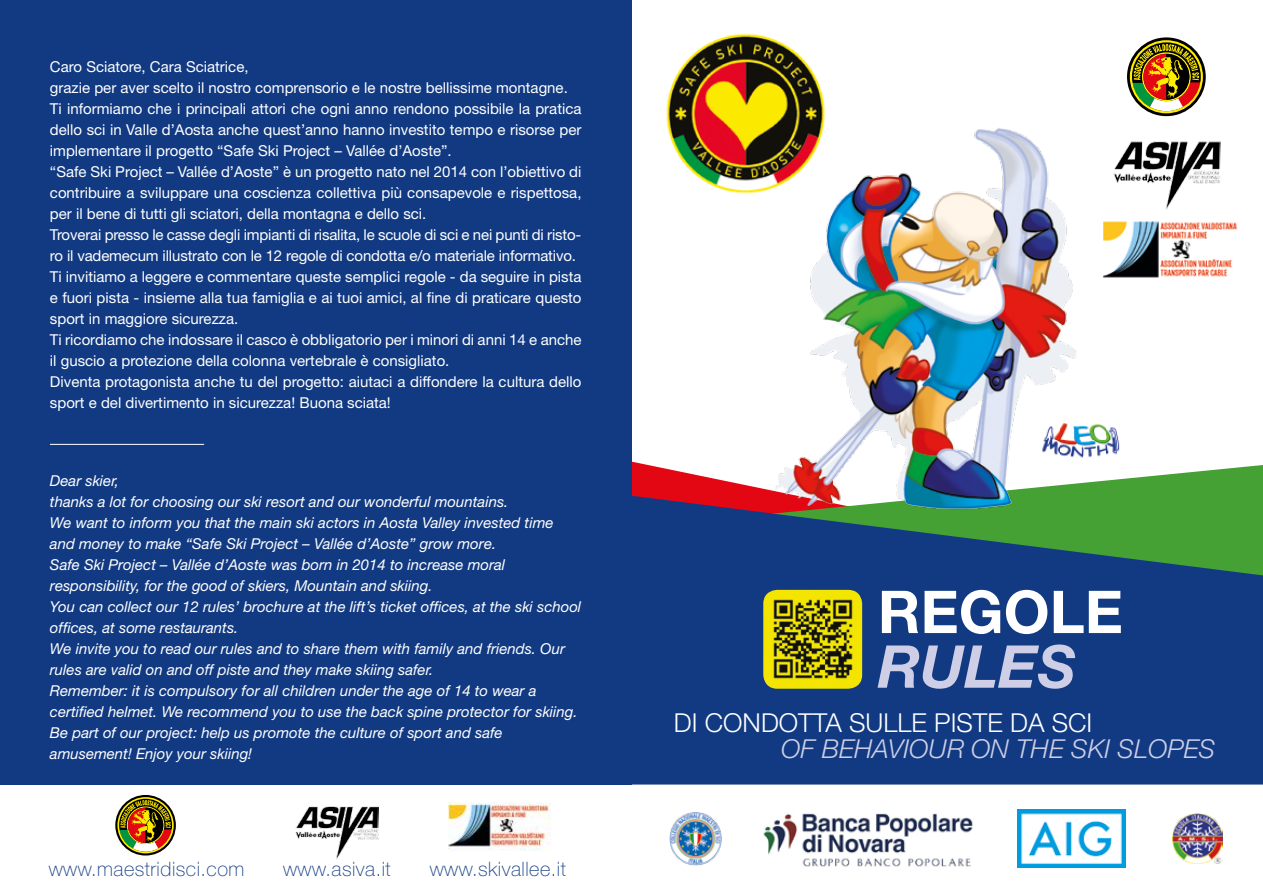
<style>
.page{position:relative;width:1263px;height:893px;background:#fff}
.page>*{position:absolute;margin:0;border:0;box-sizing:border-box;transform-origin:0 0}
.t1{font:300 26.1px "Helvetica Neue LT Std";color:#fff}
.t2{font:italic 300 26.1px "Helvetica Neue LT Std";color:#cecfe7}
.t3{font:100 19.95px "Helvetica Neue LT Std";letter-spacing:.025em;color:#113a83}
.t4{font:15px/21px "Helvetica Neue LT Std";color:#fff}
.t5{font:italic 15px/21px "Helvetica Neue LT Std";color:#fff}
</style>
<div class="page">
<svg style="left:631px;top:465px;width:632px;height:31px"></svg>
<svg style="left:631px;top:496px;width:632px;height:288px;background:#194678"></svg>
<img style="left:1088px;top:424px;width:32px;height:34px">
<div style="left:0;top:0;width:631px;height:784px;background:#113a83"></div>
<hr style="left:50px;top:444px;width:154px;height:1px;background:#fff">
<img style="left:764px;top:128px;width:324px;height:385px">
<img style="left:659px;top:27px;width:173px;height:172px;border-radius:86px">
<svg style="left:1127px;top:37px;width:79px;height:79px"></svg>
<svg style="left:1130px;top:40px;width:73px;height:73px"></svg>
<img style="left:1113px;top:142px;width:107px;height:67px">
<img style="left:1103px;top:221px;width:135px;height:57px">
<img style="left:1172px;top:813px;width:51px;height:51px">
<img style="left:669px;top:812px;width:53px;height:54px">
<svg style="left:877px;top:644px;width:198px;height:45px;background:#687eb1"></svg>
<svg style="left:882px;top:590px;width:239px;height:44px"></svg>
<img style="left:763px;top:590px;width:99px;height:99px">
<img style="left:763px;top:813px;width:210px;height:54px">
<img style="left:1017px;top:809px;width:108px;height:59px">
<svg style="left:115px;top:795px;width:61px;height:60px"></svg>
<svg style="left:117px;top:797px;width:57px;height:56px"></svg>
<img style="left:296px;top:807px;width:82px;height:52px">
<img style="left:449px;top:803px;width:102px;height:47px">
<p class="t4" style="left:50px;top:56px;width:533px">Caro Sciatore, Cara Sciatrice,<br>grazie per aver scelto il nostro comprensorio e le nostre bellissime montagne.<br>Ti informiamo che i principali attori che ogni anno rendono possibile la pratica dello sci in Valle d’Aosta anche quest’anno hanno investito tempo e risorse per implementare il progetto “Safe Ski Project – Vallée d’Aoste”.<br>“Safe Ski Project – Vallée d’Aoste” è un progetto nato nel 2014 con l’obiettivo di contribuire a sviluppare una coscienza collettiva più consapevole e rispettosa, per il bene di tutti gli sciatori, della montagna e dello sci.<br>Troverai presso le casse degli impianti di risalita, le scuole di sci e nei punti di risto&shy;ro il vademecum illustrato con le 12 regole di condotta e/o materiale informativo.<br>Ti invitiamo a leggere e commentare queste semplici regole - da seguire in pista e fuori pista - insieme alla tua famiglia e ai tuoi amici, al fine di praticare questo sport in maggiore sicurezza.<br>Ti ricordiamo che indossare il casco è obbligatorio per i minori di anni 14 e anche il guscio a protezione della colonna vertebrale è consigliato.<br>Diventa protagonista anche tu del progetto: aiutaci a diffondere la cultura dello sport e del divertimento in sicurezza! Buona sciata!</p>
<p class="t5" style="left:50px;top:470px;width:533px">Dear skier,<br>thanks a lot for choosing our ski resort and our wonderful mountains.<br>We want to inform you that the main ski actors in Aosta Valley invested time and money to make “Safe Ski Project – Vallée d’Aoste” grow more.<br>Safe Ski Project – Vallée d’Aoste was born in 2014 to increase moral responsibility, for the good of skiers, Mountain and skiing.<br>You can collect our 12 rules’ brochure at the lift’s ticket offices, at the ski school offices, at some restaurants.<br>We invite you to read our rules and to share them with family and friends. Our rules are valid on and off piste and they make skiing safer.<br>Remember: it is compulsory for all children under the age of 14 to wear a certified helmet. We recommend you to use the back spine protector for skiing.<br>Be part of our project: help us promote the culture of sport and safe amusement! Enjoy your skiing!</p>
<h2 class="t3" style="left:49px;top:857px;width:197px">www.maestridisci.com</h2>
<h2 class="t3" style="left:283px;top:857px;width:109px">www.asiva.it</h2>
<h2 class="t3" style="left:430px;top:857px;width:138px">www.skivallee.it</h2>
<h1 class="t1" style="left:674px;top:706px;width:420px">DI CONDOTTA SULLE PISTE DA SCI</h1>
<h1 class="t2" style="left:781px;top:733px;width:436px">OF BEHAVIOUR ON THE SKI SLOPES</h1>
</div>
